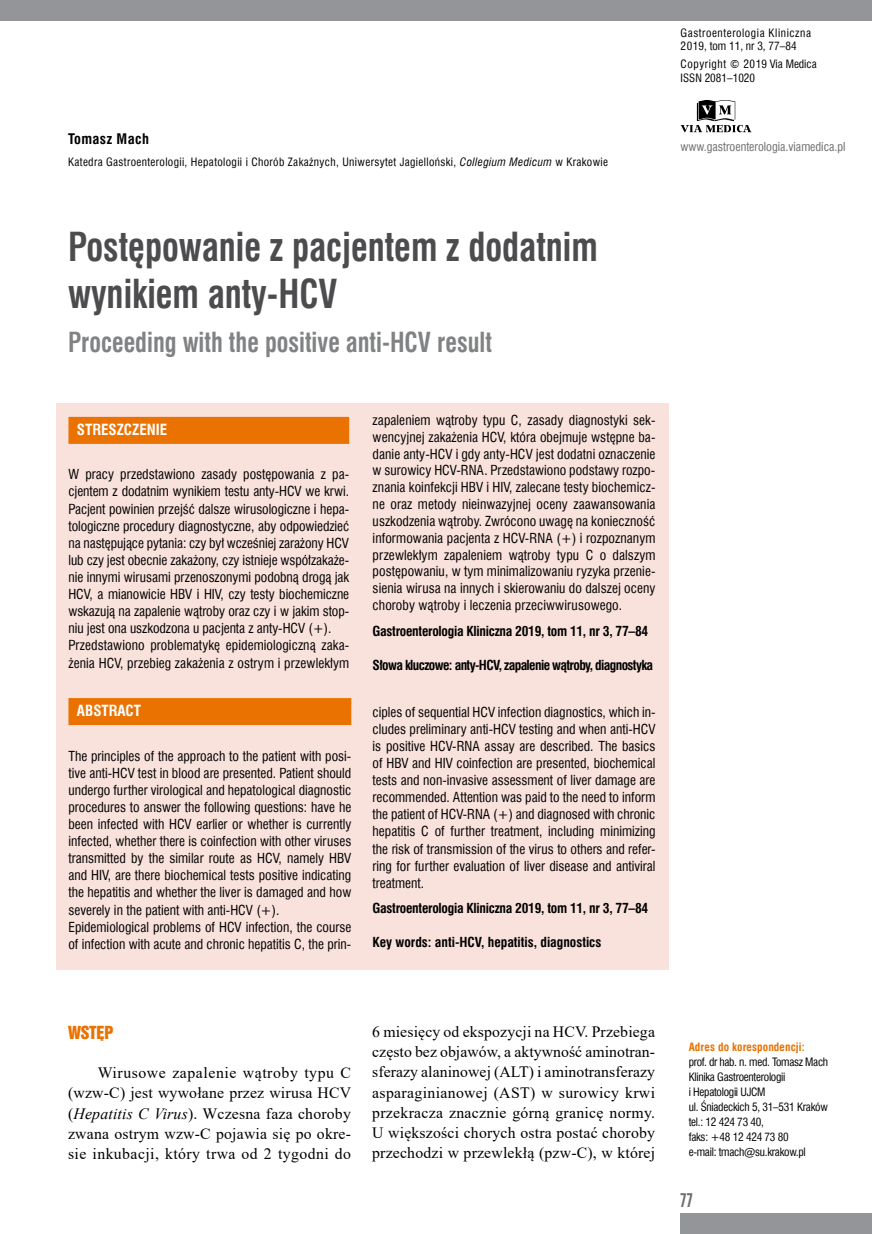
<style>
.page{position:relative;width:872px;height:1234px;background:#fff}
.page>*{position:absolute;margin:0;border:0;box-sizing:border-box;transform-origin:0 0}
.t1{font:700 39px/47.5px "Swis 721 Cn EU";color:#4c4c4e;scale:.9 1}
.t2{font:700 27px "Swis 721 Cn EU";color:#808284;scale:.9 1}
.t3{font:18px "Swis 924 EU";color:#6d6e71}
.t4{font:16.5px "Swis 921 EU";color:#ea7200}
.t5{font:15.75px/20.2px "Times New Roman";letter-spacing:.015em;color:#000;text-align:justify}
.t6{font:700 15px "Swis 721 Cn EU";color:#fff}
.t7{font:700 14.25px "Swis 721 Cn EU";letter-spacing:.03em;color:#000}
.t8{font:13.5px/17.1px "Swis 721 Cn EU";color:#000}
.t9{font:700 13.5px "Swis 721 Cn EU";letter-spacing:-.02em;color:#000}
.t10{font:700 13.5px "Swis 721 Cn EU";letter-spacing:-.045em;color:#000}
.t11{font:700 13.5px "Swis 721 Cn EU";color:#000}
.t12{font:12px "Swis 721 Cn EU";color:#6d6e71}
.t13{font:11.25px/15px "Swis 721 Cn EU";letter-spacing:-.025em;color:#000}
.t14{font:11.25px "Swis 721 Cn EU";letter-spacing:.03em;color:#000}
.t15{font:11.25px/13.5px "Swis 721 Cn EU";letter-spacing:.05em;color:#000}
.t16{font:11.25px/13.5px "Swis 721 Cn EU";color:#000}
.t17{font:700 11.25px "Swis 721 Cn EU";letter-spacing:.01em;color:#ea7200}
.s1{font-style:italic}
</style>
<div class="page">
<svg style="left:680px;top:100px;width:71px;height:33px"></svg>
<div style="left:680px;top:1212px;width:192px;height:21px;background:#939598"></div>
<div style="left:0;top:0;width:872px;height:21px;background:#939598"></div>
<div style="left:56px;top:403px;width:612px;height:566px;background:#f9e2db"></div>
<div style="left:68px;top:417px;width:281px;height:27px;background:#ea7200"></div>
<div style="left:68px;top:698px;width:283px;height:27px;background:#ea7200"></div>
<p class="t7" style="left:68px;top:130px;width:83px">Tomasz Mach</p>
<p class="t14" style="left:68px;top:155px;width:541px">Katedra Gastroenterologii, Hepatologii i Chorób Zakaźnych, Uniwersytet Jagielloński, <span class="s1">Collegium Medicum</span> w Krakowie</p>
<h1 class="t1" style="left:68px;top:224px;width:590px">Postępowanie z pacjentem z dodatnim wynikiem anty-HCV</h1>
<h2 class="t2" style="left:68px;top:326px;width:472px">Proceeding with the positive anti-HCV result</h2>
<p class="t6" style="left:77px;top:420px;width:92px">Streszczenie</p>
<p class="t8" style="left:68px;top:465px;width:282px">W pracy przedstawiono zasady postępowania z pa&shy;cjentem z dodatnim wynikiem testu anty-HCV we krwi.<br>Pacjent powinien przejść dalsze wirusologiczne i hepa&shy;tologiczne procedury diagnostyczne, aby odpowiedzieć na następujące pytania: czy był wcześniej zarażony HCV lub czy jest obecnie zakażony, czy istnieje współzakaże&shy;nie innymi wirusami przenoszonymi podobną drogą jak HCV, a mianowicie HBV i HIV, czy testy biochemiczne wskazują na zapalenie wątroby oraz czy i w jakim stop&shy;niu jest ona uszkodzona u pacjenta z anty-HCV (+).<br>Przedstawiono problematykę epidemiologiczną zaka&shy;żenia HCV, przebieg zakażenia z ostrym i przewlekłym</p>
<p class="t6" style="left:77px;top:701px;width:66px">Abstract</p>
<p class="t8" style="left:68px;top:746px;width:284px">The principles of the approach to the patient with posi&shy;tive anti-HCV test in blood are presented. Patient should undergo further virological and hepatological diagnostic procedures to answer the following questions: have he been infected with HCV earlier or whether is currently infected, whether there is coinfection with other viruses transmitted by the similar route as HCV, namely HBV and HIV, are there biochemical tests positive indicating the hepatitis and whether the liver is damaged and how severely in the patient with anti-HCV (+).<br>Epidemiological problems of HCV infection, the course of infection with acute and chronic hepatitis C, the prin-</p>
<p class="t8" style="left:372px;top:411px;width:284px;text-align:justify">zapaleniem wątroby typu C, zasady diagnostyki sek&shy;wencyjnej zakażenia HCV, która obejmuje wstępne ba&shy;danie anty-HCV i gdy anty-HCV jest dodatni oznaczenie w surowicy HCV-RNA. Przedstawiono podstawy rozpo&shy;znania koinfekcji HBV i HIV, zalecane testy biochemicz&shy;ne oraz metody nieinwazyjnej oceny zaawansowania uszkodzenia wątroby. Zwrócono uwagę na konieczność informowania pacjenta z HCV-RNA (+) i rozpoznanym przewlekłym zapaleniem wątroby typu C o dalszym postępowaniu, w tym minimalizowaniu ryzyka przenie&shy;sienia wirusa na innych i skierowaniu do dalszej oceny choroby wątroby i leczenia przeciwwirusowego.</p>
<p class="t9" style="left:372px;top:622px;width:277px">Gastroenterologia Kliniczna 2019, tom 11, nr 3, 77–84</p>
<p class="t10" style="left:372px;top:656px;width:282px">Słowa kluczowe: anty-HCV, zapalenie wątroby, diagnostyka</p>
<p class="t8" style="left:372px;top:703px;width:284px;text-align:justify">ciples of sequential HCV infection diagnostics, which in&shy;cludes preliminary anti-HCV testing and when anti-HCV is positive HCV-RNA assay are described. The basics of HBV and HIV coinfection are presented, biochemical tests and non-invasive assessment of liver damage are recommended. Attention was paid to the need to inform the patient of HCV-RNA (+) and diagnosed with chronic hepatitis C of further treatment, including minimizing the risk of transmission of the virus to others and refer&shy;ring for further evaluation of liver disease and antiviral treatment.</p>
<p class="t9" style="left:372px;top:900px;width:277px">Gastroenterologia Kliniczna 2019, tom 11, nr 3, 77–84</p>
<p class="t11" style="left:372px;top:934px;width:230px">Key words: anti-HCV, hepatitis, diagnostics</p>
<p class="t15" style="left:680px;top:26px;width:132px">Gastroenterologia Kliniczna<br>2019, tom 11, nr 3, 77–84</p>
<p class="t16" style="left:680px;top:57px;width:138px">Copyright © 2019 Via Medica<br>ISSN 2081–1020</p>
<p class="t12" style="left:680px;top:138px;width:166px">www.gastroenterologia.viamedica.pl</p>
<p class="t4" style="left:68px;top:1021px;width:47px">Wstęp</p>
<p class="t5" style="left:68px;top:1061px;width:285px;text-indent:30px">Wirusowe zapalenie wątroby typu C (wzw-C) jest wywołane przez wirusa HCV (<span class="s1">Hepatitis C Virus</span>). Wczesna faza choroby zwana ostrym wzw-C pojawia się po okre&shy;sie inkubacji, który trwa od 2 tygodni do</p>
<p class="t5" style="left:372px;top:1020px;width:284px">6 miesięcy od ekspozycji na HCV. Przebiega często bez objawów, a aktywność aminotran&shy;sferazy alaninowej (ALT) i aminotransferazy asparaginianowej (AST) w surowicy krwi przekracza znacznie górną granicę normy.<br>U większości chorych ostra postać choroby przechodzi w przewlekłą (pzw-C), w której</p>
<p class="t17" style="left:688px;top:1039px;width:118px">Adres do korespondencji:</p>
<p class="t13" style="left:688px;top:1053px;width:141px">prof. dr hab. n. med. Tomasz Mach<br>Klinika Gastroenterologii<br>i Hepatologii UJCM<br>ul. Śniadeckich 5, 31–531 Kraków tel.: 12 424 73 40,<br>faks: +48 12 424 73 80<br>e-mail: tmach@su.krakow.pl</p>
<h3 class="t3" style="left:680px;top:1189px;width:14px">77</h3>
</div>
